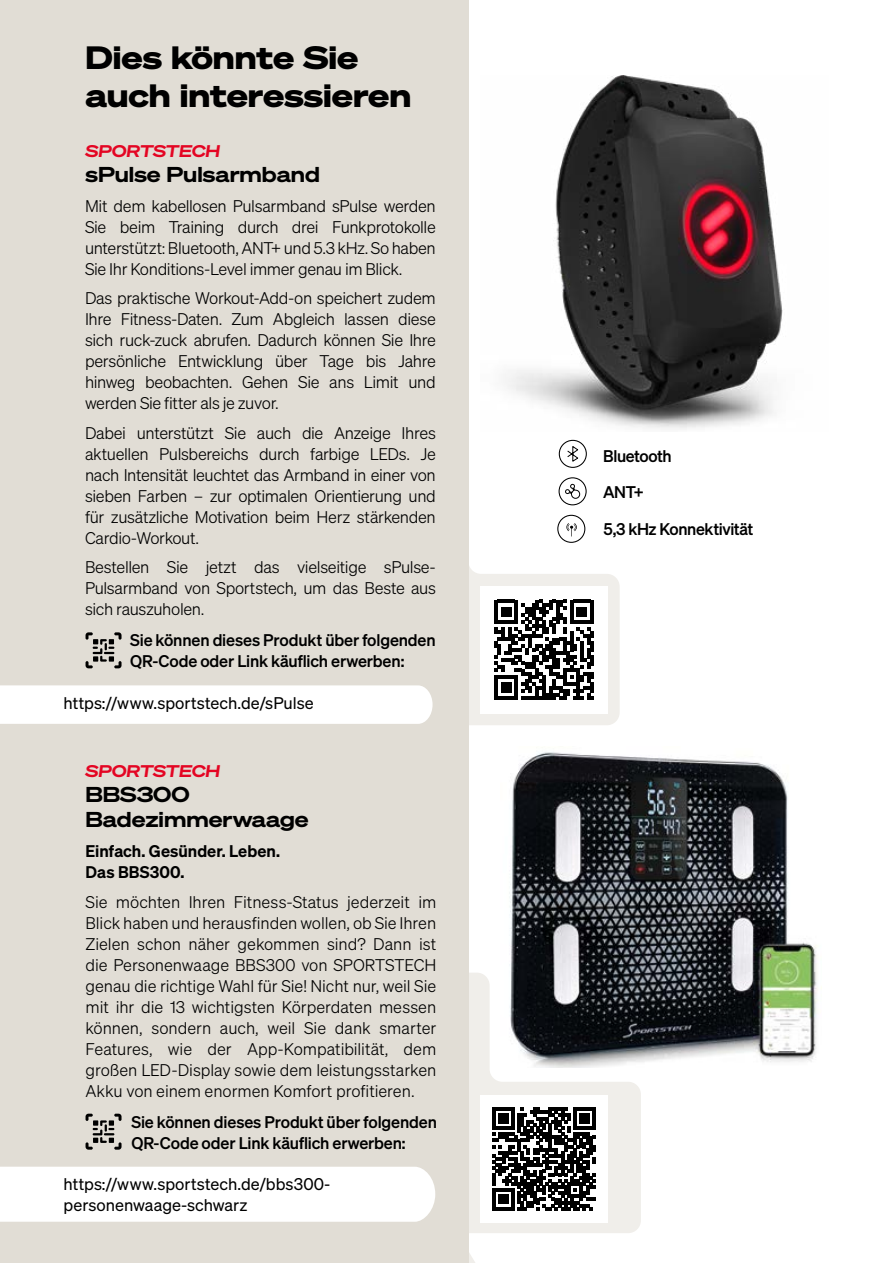
<style>
.page{position:relative;width:893px;height:1263px;background:#fff}
.page>*{position:absolute;margin:0;border:0;box-sizing:border-box;transform-origin:0 0}
.t1{font:700 31.5px/37.8px "Sohne Breit";color:#000}
.t2{font:21px/25.2px "Sohne Breit Dreiviertelfett";color:#000}
.t3{font:16.5px/21px "Sohne Leicht";letter-spacing:-.02em;color:#000;text-align:justify}
.t4{font:16.5px/21px "Sohne Kraftig";letter-spacing:-.01em;color:#000}
.t5{font:16.5px/21px "Sohne Buch";color:#000}
.t6{font:600 16.5px/21px "Sohne";letter-spacing:.005em;color:#000}
.t7{font:16.5px "Sohne Breit Dreiviertelfett Kurs";color:#e40523}
</style>
<div class="page">
<img style="left:509px;top:756px;width:308px;height:306px">
<svg style="left:468px;top:972px;width:173px;height:291px"></svg>
<svg style="left:468px;top:465px;width:152px;height:312px"></svg>
<div style="left:0;top:0;width:468px;height:1263px;background:#e1ddd5"></div>
<div style="left:480px;top:1095px;width:128px;height:128px;background:#fff"></div>
<svg style="left:493px;top:1108px;width:102px;height:102px"></svg>
<div style="left:0;top:1167px;width:435px;height:55px;background:#fff"></div>
<svg style="left:86px;top:1114px;width:36px;height:36px"></svg>
<svg style="left:86px;top:632px;width:36px;height:36px"></svg>
<div style="left:480px;top:586px;width:128px;height:127px;background:#fff"></div>
<svg style="left:494px;top:600px;width:100px;height:100px"></svg>
<div style="left:0;top:685px;width:433px;height:39px;background:#fff"></div>
<svg style="left:567px;top:446px;width:12px;height:16px"></svg>
<div style="left:559px;top:440px;width:28px;height:28px;border:1px solid #000;border-radius:50%"></div>
<svg style="left:565px;top:484px;width:15px;height:15px"></svg>
<div style="left:559px;top:477px;width:28px;height:28px;border:1px solid #000;border-radius:50%"></div>
<div style="left:557px;top:515px;width:28px;height:28px;border:1px solid #000;border-radius:50%"></div>
<svg style="left:566px;top:523px;width:11px;height:13px"></svg>
<img style="left:505px;top:76px;width:278px;height:353px">
<h1 class="t1" style="left:86px;top:38px;width:327px">Dies könnte Sie auch interessieren</h1>
<p class="t7" style="left:86px;top:140px;width:136px">SPORTSTECH</p>
<p class="t2" style="left:86px;top:161px;width:236px">sPulse Pulsarmband</p>
<p class="t3" style="left:85px;top:195px;width:352px">Mit dem kabellosen Pulsarmband sPulse werden Sie beim Training durch drei Funkprotokolle unterstützt: Bluetooth, ANT+ und 5.3 kHz. So haben Sie Ihr Konditions-Level immer genau im Blick.</p>
<p class="t3" style="left:85px;top:288px;width:352px">Das praktische Workout-Add-on speichert zudem Ihre Fitness-Daten. Zum Abgleich lassen diese sich ruck-zuck abrufen. Dadurch können Sie Ihre persönliche Entwicklung über Tage bis Jahre hinweg beobachten. Gehen Sie ans Limit und werden Sie fitter als je zuvor.</p>
<p class="t3" style="left:85px;top:422px;width:352px">Dabei unterstützt Sie auch die Anzeige Ihres aktuellen Pulsbereichs durch farbige LEDs. Je nach Intensität leuchtet das Armband in einer von sieben Farben – zur optimalen Orientierung und für zusätzliche Motivation beim Herz stärkenden Cardio-Workout.</p>
<p class="t3" style="left:85px;top:557px;width:352px">Bestellen Sie jetzt das vielseitige sPulse-Pulsarmband von Sportstech, um das Beste aus sich rauszuholen.</p>
<p class="t4" style="left:130px;top:629px;width:307px">Sie können dieses Produkt über folgenden<br>QR-Code oder Link käuflich erwerben:</p>
<p class="t5" style="left:64px;top:693px;width:252px">https://www.sportstech.de/sPulse</p>
<p class="t7" style="left:86px;top:760px;width:136px">SPORTSTECH</p>
<p class="t2" style="left:86px;top:781px;width:225px">BBS300<br>Badezimmerwaage</p>
<p class="t6" style="left:86px;top:840px;width:196px">Einfach. Gesünder. Leben.<br>Das BBS300.</p>
<p class="t3" style="left:86px;top:891px;width:352px">Sie möchten Ihren Fitness-Status jederzeit im Blick haben und herausfinden wollen, ob Sie Ihren Zielen schon näher gekommen sind? Dann ist die Personenwaage BBS300 von SPORTSTECH genau die richtige Wahl für Sie! Nicht nur, weil Sie mit ihr die 13 wichtigsten Körperdaten messen können, sondern auch, weil Sie dank smarter Features, wie der App-Kompatibilität, dem großen LED-Display sowie dem leistungsstarken Akku von einem enormen Komfort profitieren.</p>
<p class="t4" style="left:131px;top:1111px;width:307px">Sie können dieses Produkt über folgenden<br>QR-Code oder Link käuflich erwerben:</p>
<p class="t5" style="left:64px;top:1173px;width:268px">https://www.sportstech.de/bbs300- personenwaage-schwarz</p>
<p class="t4" style="left:603px;top:445px;width:70px">Bluetooth</p>
<p class="t4" style="left:603px;top:474px;width:152px;line-height:36.2px">ANT+<br>5,3 kHz Konnektivität</p>
</div>
